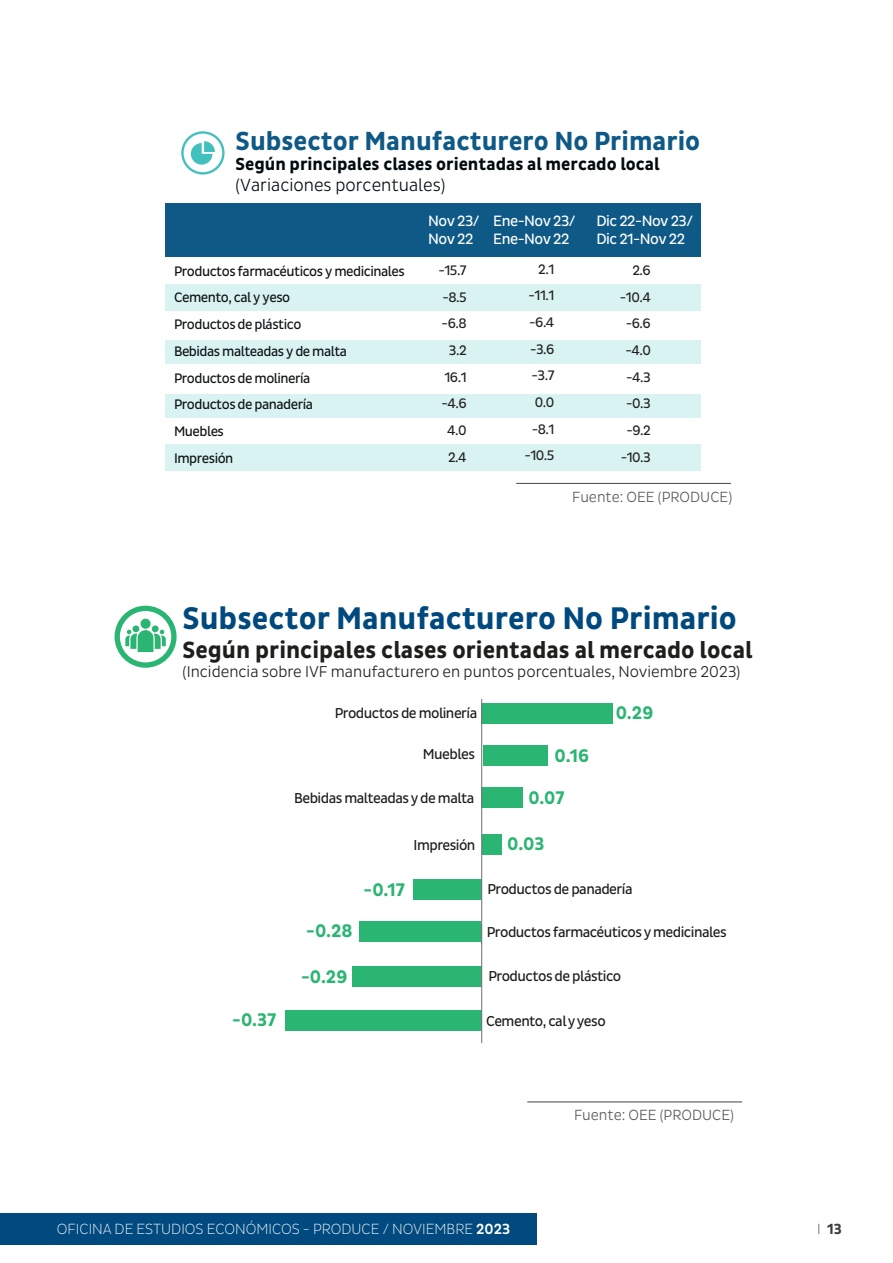
<style>
.page{position:relative;width:893px;height:1263px;background:#fff}
.page>*{position:absolute;margin:0;border:0;box-sizing:border-box;transform-origin:0 0}
.t1{font:700 31.95px "Pluto Sans Cond";color:#00497e}
.t2{font:700 26.7px "Pluto Sans Cond";color:#0f5987}
.t3{font:700 24px "Pluto Sans Cond";color:#1e1e1c}
.t4{font:700 18.6px "Pluto Sans Cond";color:#2bb573}
.t5{font:700 17.85px/21.3px "Pluto Sans Cond";color:#020c10}
.t6{font:300 15.9px "Pluto Sans Cond";color:#1d1d1b}
.t7{font:15.3px/18.3px "Pluto Sans Cond";letter-spacing:-.035em;color:#fff}
.t8{font:300 15px "Pluto Sans Cond Ex";color:#fff}
.t9{font:300 15px "Pluto Sans Cond";color:#57585a}
.t10{font:700 15px "Pluto Sans Cond";color:#3e3e3f}
.t11{font:14.55px "Pluto Sans Cond";letter-spacing:-.035em;color:#1c1c1b}
.t12{font:14.1px/26.7px "Pluto Sans Cond";letter-spacing:-.035em;color:#111416}
.t13{font:14.1px/26.7px "Pluto Sans Cond";color:#231f20;text-align:right}
.s1{font-weight:300}
.s2{font-family:"Pluto Sans Cond";font-weight:500}
.s3{font-family:"Pluto Sans Cond Ex";font-weight:300}
</style>
<div class="page">
<div style="left:0;top:1213px;width:536px;height:32px;background:#004a7f"></div>
<div style="left:165px;top:445px;width:536px;height:26px;background:#d9f2f2"></div>
<div style="left:165px;top:284px;width:536px;height:27px;background:#d9f2f2"></div>
<div style="left:165px;top:340px;width:536px;height:23px;background:#d9f2f2"></div>
<div style="left:165px;top:394px;width:536px;height:23px;background:#d9f2f2"></div>
<div style="left:165px;top:203px;width:536px;height:54px;background:#0f5987"></div>
<div style="left:181px;top:131px;width:44px;height:44px;border:2px solid #42c0be;border-radius:50%"></div>
<svg style="left:191px;top:141px;width:24px;height:24px"></svg>
<hr style="left:516px;top:483px;width:215px;height:1px;background:#57585a">
<svg style="left:117px;top:608px;width:57px;height:57px"></svg>
<div style="left:115px;top:606px;width:62px;height:62px;border:5px solid #2bb573;border-radius:50%"></div>
<svg style="left:125px;top:619px;width:41px;height:33px"></svg>
<div style="left:482px;top:703px;width:131px;height:20px;background:#2bb573"></div>
<div style="left:482px;top:834px;width:20px;height:20px;background:#2bb573"></div>
<div style="left:483px;top:745px;width:64px;height:20px;background:#2bb573"></div>
<svg style="left:482px;top:924px;width:1px;height:21px"></svg>
<div style="left:481px;top:788px;width:42px;height:20px;background:#2bb573"></div>
<div style="left:352px;top:966px;width:130px;height:20px;background:#2bb573"></div>
<div style="left:286px;top:1010px;width:196px;height:20px;background:#2bb573"></div>
<div style="left:413px;top:879px;width:69px;height:20px;background:#2bb573"></div>
<div style="left:359px;top:922px;width:122px;height:20px;background:#2bb573"></div>
<hr style="left:481px;top:699px;width:1px;height:344px;background:#6d6e71">
<hr style="left:527px;top:1101px;width:215px;height:1px;background:#57585a">
<p class="t2" style="left:236px;top:126px;width:466px">Subsector Manufacturero No Primario</p>
<p class="t5" style="left:236px;top:154px;width:426px">Según principales clases orientadas al mercado local <span class="s1">(Variaciones porcentuales)</span></p>
<p class="t7" style="left:596px;top:212px;width:98px">Dic 22-Nov 23/<br>Dic 21-Nov 22</p>
<p class="t7" style="left:428px;top:212px;width:53px">Nov 23/<br>Nov 22</p>
<p class="t7" style="left:493px;top:212px;width:84px">Ene-Nov 23/<br>Ene-Nov 22</p>
<p class="t13" style="left:438px;top:257px;width:30px">-15.7 -8.5 -6.8<br>3.2<br>16.1 -4.6<br>4.0<br>2.4</p>
<p class="t13" style="left:620px;top:257px;width:33px">2.6 -10.4 -6.6 -4.0 -4.3 -0.3 -9.2 -10.3</p>
<p class="t13" style="left:524px;top:256px;width:32px">2.1 -11.1 -6.4 -3.6 -3.7<br>0.0 -8.1 -10.5</p>
<p class="t12" style="left:174px;top:258px;width:232px">Productos farmacéuticos y medicinales<br>Cemento, cal y yeso<br>Productos de plástico<br>Bebidas malteadas y de malta<br>Productos de molinería<br>Productos de panadería<br>Muebles<br>Impresión</p>
<p class="t9" style="left:572px;top:488px;width:162px">Fuente: OEE (PRODUCE)</p>
<p class="t1" style="left:183px;top:600px;width:556px">Subsector Manufacturero No Primario</p>
<p class="t3" style="left:183px;top:636px;width:572px">Según principales clases orientadas al mercado local</p>
<p class="t6" style="left:183px;top:662px;width:559px">(Incidencia sobre IVF manufacturero en puntos porcentuales, Noviembre 2023)</p>
<p class="t11" style="left:335px;top:704px;width:144px">Productos de molinería</p>
<p class="t4" style="left:555px;top:745px;width:36px">0.16</p>
<p class="t4" style="left:616px;top:702px;width:39px">0.29</p>
<p class="t11" style="left:423px;top:746px;width:54px">Muebles</p>
<p class="t4" style="left:232px;top:1009px;width:46px">-0.37</p>
<p class="t11" style="left:294px;top:789px;width:182px">Bebidas malteadas y de malta</p>
<p class="t4" style="left:528px;top:787px;width:38px">0.07</p>
<p class="t11" style="left:414px;top:836px;width:63px">Impresión</p>
<p class="t4" style="left:507px;top:833px;width:39px">0.03</p>
<p class="t4" style="left:364px;top:879px;width:43px">-0.17</p>
<p class="t11" style="left:487px;top:881px;width:147px">Productos de panadería</p>
<p class="t4" style="left:306px;top:920px;width:48px">-0.28</p>
<p class="t11" style="left:487px;top:924px;width:241px">Productos farmacéuticos y medicinales</p>
<p class="t4" style="left:301px;top:966px;width:48px">-0.29</p>
<p class="t11" style="left:488px;top:967px;width:134px">Productos de plástico</p>
<p class="t11" style="left:486px;top:1013px;width:121px">Cemento, cal y yeso</p>
<p class="t9" style="left:574px;top:1107px;width:162px">Fuente: OEE (PRODUCE)</p>
<p class="t8" style="left:57px;top:1221px;width:455px">OFICINA DE ESTUDIOS ECONÓMICOS - PRODUCE / NOVIEMBRE <span class="s2">2023</span></p>
<p class="t10" style="left:817px;top:1221px;width:26px"><span class="s3">I</span> 13</p>
</div>
